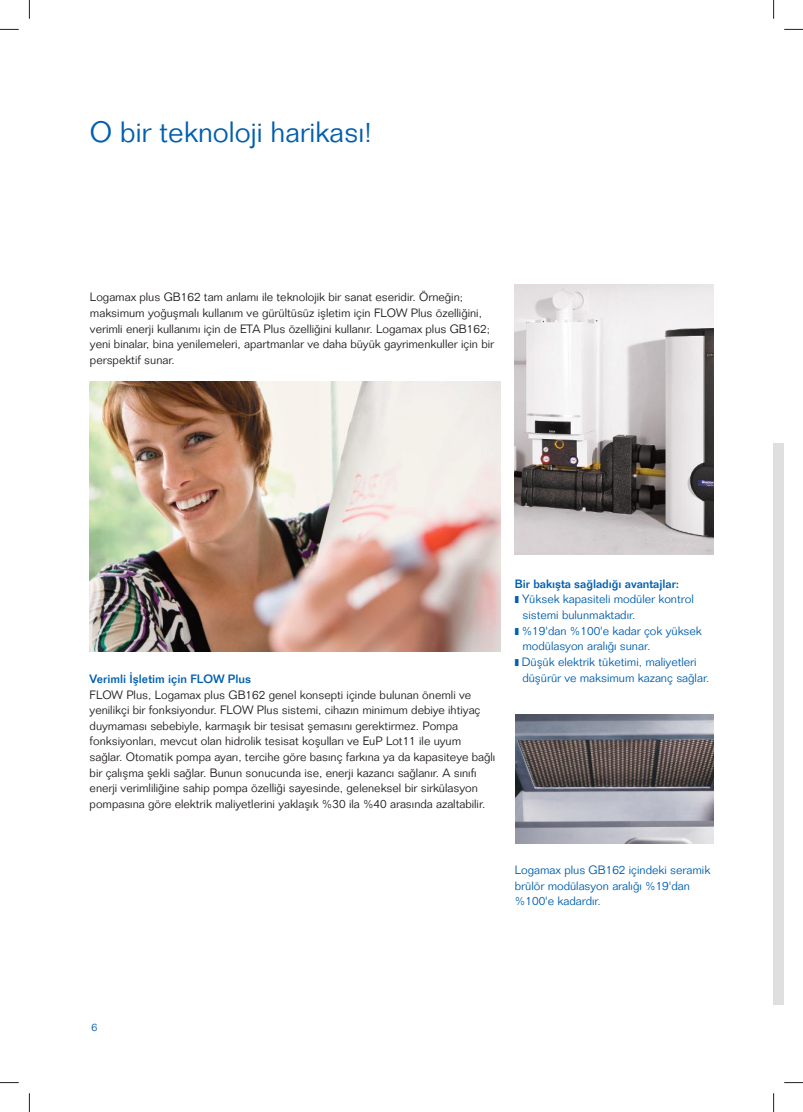
<style>
.page{position:relative;width:803px;height:1112px;background:#fff}
.page>*{position:absolute;margin:0;border:0;box-sizing:border-box;transform-origin:0 0}
.t1{font:300 28.75px "Folio Std";color:#005faf}
.t2{font:300 11.88px/15.6px "Folio Std";color:#241f1f}
.t3{font:300 11.88px/15.6px "Folio Std";color:#005faf}
.t4{font:500 11.88px "Folio Std";color:#005faf}
.t5{font:300 10.62px "Folio Std";color:#005faf}
</style>
<div class="page">
<div style="left:773px;top:443px;width:11px;height:561px;background:#e0dfdf"></div>
<img style="left:90px;top:381px;width:411px;height:270px">
<img style="left:516px;top:714px;width:198px;height:128px">
<img style="left:515px;top:284px;width:198px;height:270px">
<svg style="left:0;top:29px;width:19px;height:1px"></svg>
<svg style="left:784px;top:29px;width:19px;height:1px"></svg>
<svg style="left:0;top:1082px;width:19px;height:1px"></svg>
<svg style="left:784px;top:1082px;width:19px;height:1px"></svg>
<svg style="left:29px;top:0;width:1px;height:19px"></svg>
<svg style="left:29px;top:1093px;width:1px;height:18px"></svg>
<svg style="left:773px;top:0;width:1px;height:19px"></svg>
<svg style="left:773px;top:1093px;width:1px;height:18px"></svg>
<h1 class="t1" style="left:90px;top:115px;width:284px">O bir teknoloji harikası!</h1>
<p class="t2" style="left:90px;top:289px;width:406px">Logamax plus GB162 tam anlamı ile teknolojik bir sanat eseridir. Örneğin; maksimum yoğuşmalı kullanım ve gürültüsüz işletim için FLOW Plus özelliğini, verimli enerji kullanımı için de ETA Plus özelliğini kullanır. Logamax plus GB162; yeni binalar, bina yenilemeleri, apartmanlar ve daha büyük gayrimenkuller için bir perspektif sunar.</p>
<p class="t4" style="left:90px;top:671px;width:163px">Verimli İşletim için FLOW Plus</p>
<p class="t2" style="left:90px;top:686px;width:407px">FLOW Plus, Logamax plus GB162 genel konsepti içinde bulunan önemli ve yenilikçi bir fonksiyondur. FLOW Plus sistemi, cihazın minimum debiye ihtiyaç duymaması sebebiyle, karmaşık bir tesisat şemasını gerektirmez. Pompa fonksiyonları, mevcut olan hidrolik tesisat koşulları ve EuP Lot11 ile uyum sağlar. Otomatik pompa ayarı, tercihe göre basınç farkına ya da kapasiteye bağlı bir çalışma şekli sağlar. Bunun sonucunda ise, enerji kazancı sağlanır. A sınıfı enerji verimliliğine sahip pompa özelliği sayesinde, geleneksel bir sirkülasyon pompasına göre elektrik maliyetlerini yaklaşık %30 ila %40 arasında azaltabilir.</p>
<p class="t4" style="left:515px;top:576px;width:166px">Bir bakışta sağladığı avantajlar:</p>
<p class="t3" style="left:522px;top:591px;width:189px">Yüksek kapasiteli modüler kontrol sistemi bulunmaktadır.<br>%19'dan %100'e kadar çok yüksek modülasyon aralığı sunar.<br>Düşük elektrik tüketimi, maliyetleri düşürür ve maksimum kazanç sağlar.</p>
<p class="t3" style="left:515px;top:861px;width:197px">Logamax plus GB162 içindeki seramik brülör modülasyon aralığı %19'dan %100'e kadardır.</p>
<p class="t5" style="left:91px;top:1020px;width:7px">6</p>
</div>
